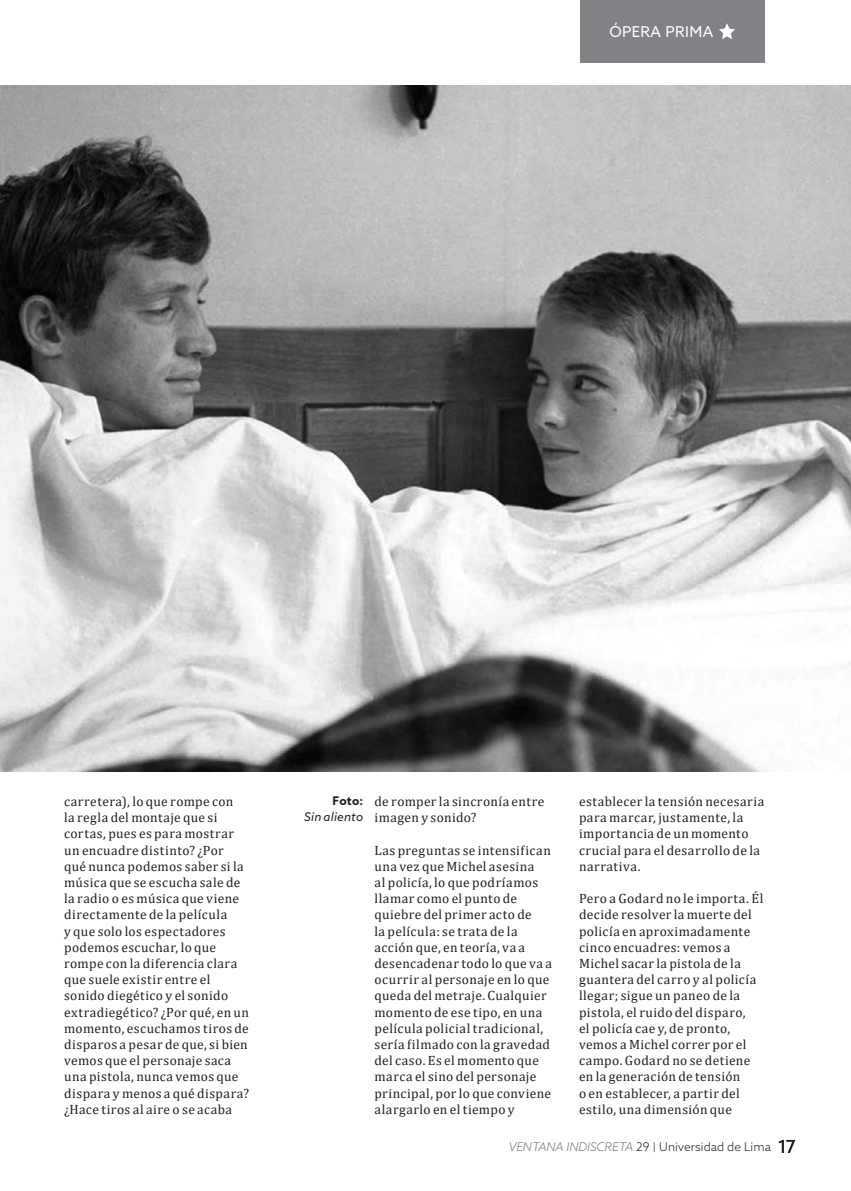
<style>
.page{position:relative;width:851px;height:1191px;background:#fff}
.page>*{position:absolute;margin:0;border:0;box-sizing:border-box;transform-origin:0 0}
.CABECERA{font:15px "Azo Sans";letter-spacing:.025em;color:#fff}
.cuerpo_de_texto_nueva_version{font:13.5px/16.2px "Cambria";letter-spacing:.03em;color:#231f20}
.t1{font:300 12px "Azo Sans";color:#231f20}
.LEYENDA_CURSIVA{font:italic 12px "Azo Sans";letter-spacing:.02em;color:#231f20}
.leyenda_no_cursiva{font:700 12px "Azo Sans";color:#231f20}
.s1{font-style:italic;color:#76787b}
.s2{font-size:9.6px}
.s3{font-weight:400;font-size:18px}
</style>
<div class="page">
<img style="left:0;top:86px;width:850px;height:685px">
<div style="left:580px;top:0;width:184px;height:63px;background:#808285"></div>
<svg style="left:719px;top:23px;width:16px;height:16px"></svg>
<p class="CABECERA" style="left:609px;top:22px;width:105px">ÓPERA PRIMA</p>
<p class="leyenda_no_cursiva" style="left:332px;top:792px;width:32px">Foto:</p>
<p class="LEYENDA_CURSIVA" style="left:304px;top:808px;width:60px">Sin aliento</p>
<p class="cuerpo_de_texto_nueva_version" style="left:64px;top:793px;width:186px">carretera), lo que rompe con<br>la regla del montaje que si cortas, pues es para mostrar un encuadre distinto? ¿Por<br>qué nunca podemos saber si la música que se escucha sale de la radio o es música que viene directamente de la película<br>y que solo los espectadores podemos escuchar, lo que rompe con la diferencia clara que suele existir entre el sonido diegético y el sonido extradiegético? ¿Por qué, en un momento, escuchamos tiros de disparos a pesar de que, si bien vemos que el personaje saca una pistola, nunca vemos que dispara y menos a qué dispara? ¿Hace tiros al aire o se acaba</p>
<p class="cuerpo_de_texto_nueva_version" style="left:374px;top:793px;width:171px">de romper la sincronía entre imagen y sonido?</p>
<p class="cuerpo_de_texto_nueva_version" style="left:374px;top:841px;width:179px">Las preguntas se intensifican una vez que Michel asesina<br>al policía, lo que podríamos llamar como el punto de quiebre del primer acto de<br>la película: se trata de la acción que, en teoría, va a desencadenar todo lo que va a ocurrir al personaje en lo que queda del metraje. Cualquier momento de ese tipo, en una película policial tradicional, sería filmado con la gravedad del caso. Es el momento que marca el sino del personaje principal, por lo que conviene alargarlo en el tiempo y</p>
<p class="cuerpo_de_texto_nueva_version" style="left:579px;top:793px;width:187px">establecer la tensión necesaria para marcar, justamente, la importancia de un momento crucial para el desarrollo de la narrativa.</p>
<p class="cuerpo_de_texto_nueva_version" style="left:579px;top:890px;width:186px">Pero a Godard no le importa. Él decide resolver la muerte del policía en aproximadamente cinco encuadres: vemos a<br>Michel sacar la pistola de la guantera del carro y al policía llegar; sigue un paneo de la pistola, el ruido del disparo,<br>el policía cae y, de pronto, vemos a Michel correr por el campo. Godard no se detiene en la generación de tensión<br>o en establecer, a partir del estilo, una dimensión que</p>
<p class="t1" style="left:508px;top:1139px;width:288px"><span class="s1">VENTANA INDISCRETA</span> 29 <span class="s2">|</span> Universidad de Lima <span class="s3">17</span></p>
</div>
